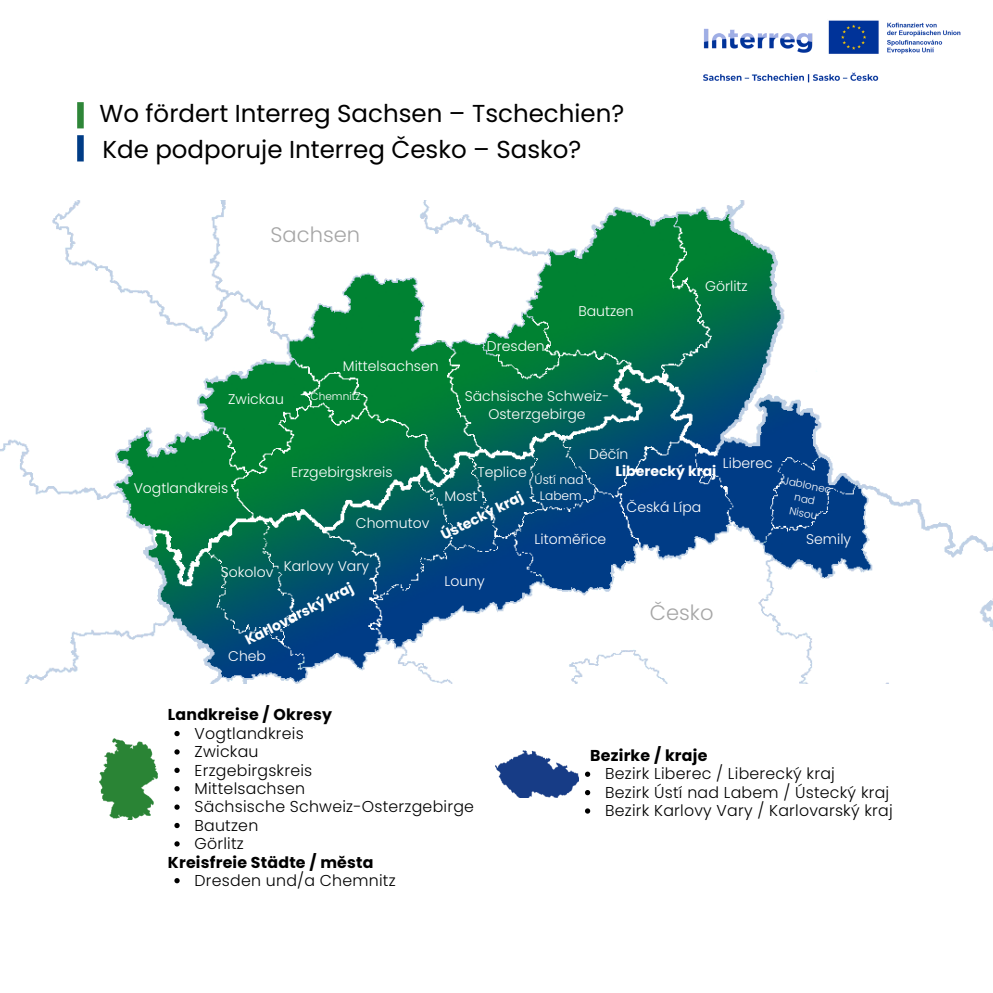
<style>
.page{position:relative;width:993px;height:993px;background:#fff}
.page>*{position:absolute;margin:0;border:0;box-sizing:border-box;transform-origin:0 0}
.t1{font:24.5px/35.9px "Poppins";color:#000}
.t2{font:300 21px "Poppins";color:#a6a6a6}
.t3{font:300 15.75px/18.4px "Poppins";letter-spacing:.015em;color:#000}
.t4{font:700 15.75px "Poppins";letter-spacing:.015em;color:#000}
.t5{font:300 14px/18.7px "Poppins";color:#fff;text-align:center}
.t6{font:700 14px "Poppins";color:#fff}
.t7{font:300 12.25px/16.3px "Poppins";color:#fff;text-align:center}
.t8{font:300 10.5px/14px "Poppins";color:#fff;text-align:center}
</style>
<div class="page">
<img style="left:0;top:200px;width:992px;height:483px">
<img style="left:99px;top:738px;width:58px;height:80px">
<img style="left:495px;top:750px;width:83px;height:47px">
<div style="left:77px;top:102px;width:7px;height:26px;background:#2e8638"></div>
<div style="left:77px;top:135px;width:7px;height:26px;background:#003c86"></div>
<div style="left:309px;top:177px;width:84px;height:92px;background:#fff"></div>
<svg style="left:174px;top:731px;width:6px;height:5px"></svg>
<svg style="left:174px;top:749px;width:6px;height:5px"></svg>
<svg style="left:174px;top:767px;width:6px;height:5px"></svg>
<svg style="left:174px;top:786px;width:6px;height:5px"></svg>
<svg style="left:174px;top:804px;width:6px;height:5px"></svg>
<svg style="left:174px;top:822px;width:6px;height:6px"></svg>
<svg style="left:174px;top:841px;width:6px;height:5px"></svg>
<svg style="left:174px;top:878px;width:6px;height:5px"></svg>
<svg style="left:585px;top:771px;width:5px;height:5px"></svg>
<svg style="left:585px;top:790px;width:5px;height:5px"></svg>
<svg style="left:585px;top:808px;width:5px;height:5px"></svg>
<img style="left:703px;top:20px;width:258px;height:63px">
<h1 class="t1" style="left:99px;top:95px;width:526px">Wo fördert Interreg Sachsen – Tschechien?<br>Kde podporuje Interreg Česko – Sasko?</h1>
<h2 class="t2" style="left:270px;top:220px;width:91px">Sachsen</h2>
<p class="t5" style="left:228px;top:389px;width:57px">Zwickau</p>
<p class="t5" style="left:343px;top:357px;width:97px">Mittelsachsen</p>
<p class="t8" style="left:310px;top:389px;width:51px">Chemnitz</p>
<p class="t5" style="left:487px;top:336px;width:59px">Dresden</p>
<p class="t5" style="left:578px;top:301px;width:57px">Bautzen</p>
<p class="t5" style="left:464px;top:386px;width:146px">Sächsische Schweiz-<br>Osterzgebirge</p>
<p class="t5" style="left:705px;top:277px;width:44px">Görlitz</p>
<p class="t5" style="left:134px;top:479px;width:96px">Vogtlandkreis</p>
<p class="t5" style="left:291px;top:463px;width:103px">Erzgebirgskreis</p>
<p class="t5" style="left:356px;top:513px;width:75px">Chomutov</p>
<p class="t5" style="left:589px;top:445px;width:41px">Děčín</p>
<p class="t5" style="left:477px;top:463px;width:51px">Teplice</p>
<p class="t7" style="left:534px;top:471px;width:51px">Ústí nad<br>Labem</p>
<p class="t5" style="left:534px;top:529px;width:73px">Litoměřice</p>
<p class="t6" style="left:437px;top:527px;width:91px;rotate:-27deg">Ústecký kraj</p>
<p class="t5" style="left:444px;top:486px;width:34px">Most</p>
<p class="t6" style="left:615px;top:461px;width:102px">Liberecký kraj</p>
<p class="t5" style="left:626px;top:497px;width:76px">Česká Lípa</p>
<p class="t5" style="left:722px;top:454px;width:51px">Liberec</p>
<p class="t5" style="left:221px;top:557px;width:150px">Sokolov Karlovy Vary</p>
<p class="t6" style="left:242px;top:631px;width:121px;rotate:-27deg">Karlovarský kraj</p>
<p class="t5" style="left:228px;top:646px;width:39px">Cheb</p>
<p class="t5" style="left:444px;top:572px;width:42px">Louny</p>
<h2 class="t2" style="left:649px;top:598px;width:65px">Česko</h2>
<p class="t8" style="left:785px;top:473px;width:50px;rotate:11deg">Jablonec nad<br>Nisou</p>
<p class="t5" style="left:806px;top:529px;width:47px">Semily</p>
<p class="t4" style="left:168px;top:703px;width:166px">Landkreise / Okresy</p>
<p class="t3" style="left:194px;top:724px;width:281px">Vogtlandkreis<br>Zwickau<br>Erzgebirgskreis<br>Mittelsachsen<br>Sächsische Schweiz-Osterzgebirge<br>Bautzen<br>Görlitz</p>
<p class="t3" style="left:194px;top:871px;width:202px">Dresden und/a Chemnitz</p>
<p class="t4" style="left:168px;top:850px;width:207px">Kreisfreie Städte / města</p>
<p class="t4" style="left:590px;top:744px;width:119px">Bezirke / kraje</p>
<p class="t3" style="left:605px;top:764px;width:289px">Bezirk Liberec / Liberecký kraj<br>Bezirk Ústí nad Labem / Ústecký kraj<br>Bezirk Karlovy Vary / Karlovarský kraj</p>
</div>
